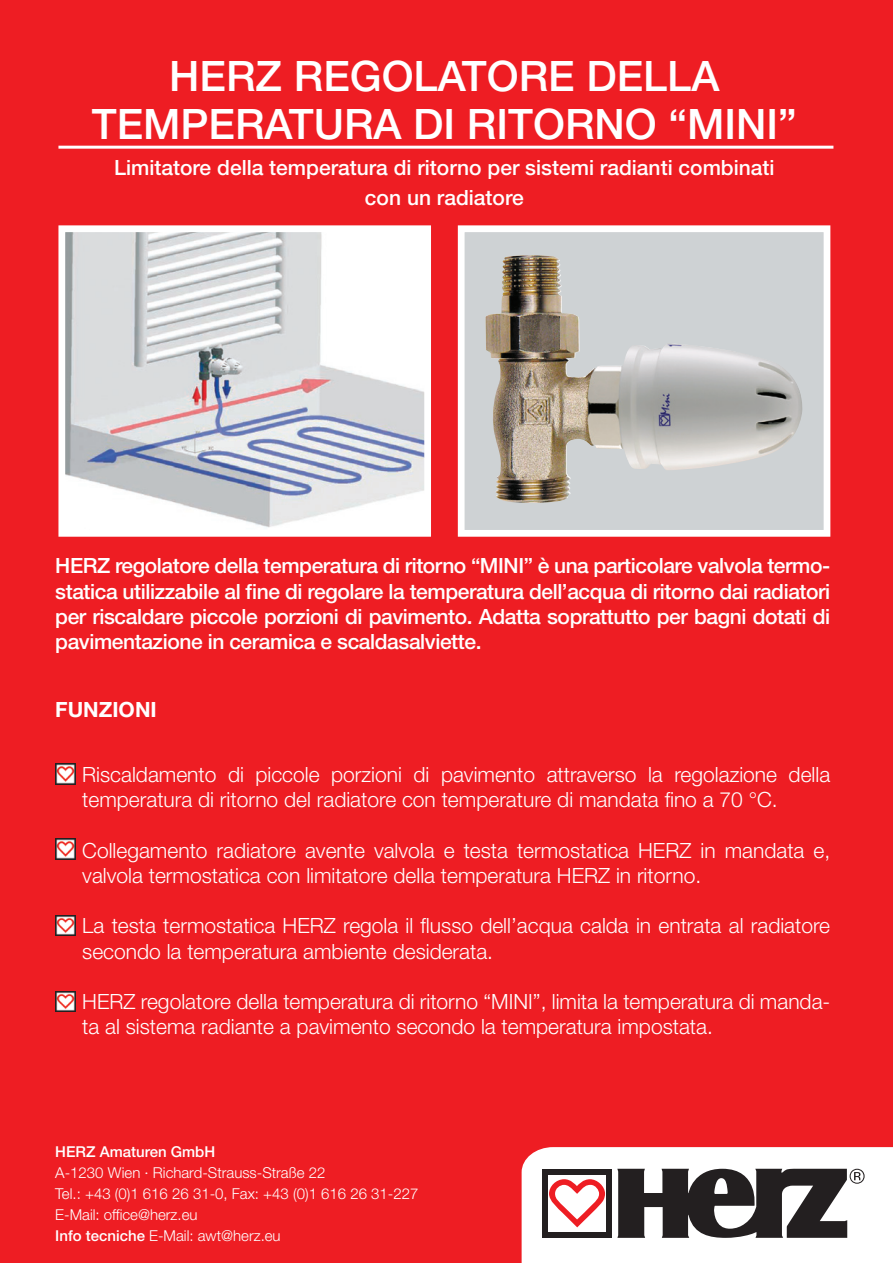
<style>
.page{position:relative;width:893px;height:1263px;background:#ee1d23}
.page>*{position:absolute;margin:0;border:0;box-sizing:border-box;transform-origin:0 0}
.t1{font:500 42px/48px "Helvetica Neue LT Std";color:#fff;text-align:center}
.t2{font:300 21px/25.2px "Helvetica Neue LT Std";color:#fff}
.t3{font:500 21px/25.2px "Helvetica Neue LT Std";color:#fff;text-align:center}
.t4{font:700 21px "Helvetica Neue LT Std";color:#fff}
.t5{font:300 15px/21px "Helvetica Neue LT Std";color:#fff}
.t6{font:500 15px "Helvetica Neue LT Std";color:#fff}
.s1{font-family:"Minion Pro";font-weight:400}
.s2{font-weight:500}
</style>
<div class="page">
<svg style="left:522px;top:1147px;width:371px;height:116px;background:#bfb9b9"></svg>
<div style="left:542px;top:1171px;width:6px;height:64px;background:#231f20"></div>
<div style="left:606px;top:1172px;width:6px;height:64px;background:#231f20"></div>
<div style="left:542px;top:1169px;width:70px;height:5px;background:#231f20"></div>
<div style="left:542px;top:1232px;width:70px;height:6px;background:#231f20"></div>
<hr style="left:58px;top:146px;width:775px;height:3px;background:#fff">
<img style="left:55px;top:839px;width:21px;height:20px">
<img style="left:55px;top:764px;width:21px;height:20px">
<img style="left:55px;top:916px;width:21px;height:20px">
<img style="left:66px;top:233px;width:357px;height:296px">
<div style="left:58px;top:225px;width:373px;height:312px;border:7px solid #fff"></div>
<img style="left:55px;top:991px;width:21px;height:21px">
<div style="left:461px;top:229px;width:366px;height:304px;background:#ced2d4"></div>
<img style="left:486px;top:255px;width:317px;height:248px">
<div style="left:458px;top:225px;width:372px;height:312px;border:7px solid #fff"></div>
<h1 class="t1" style="left:92px;top:51px;width:706px">HERZ REGOLATORE DELLA<br>TEMPERATURA DI RITORNO “MINI”</h1>
<p class="t3" style="left:114px;top:152px;width:662px;line-height:30px">Limitatore della temperatura di ritorno per sistemi radianti combinati con un radiatore</p>
<p class="t3" style="left:55px;top:553px;width:776px;text-align:justify">HERZ regolatore della temperatura di ritorno “MINI” è una particolare valvola termo&shy;statica utilizzabile al fine di regolare la temperatura dell’acqua di ritorno dai radiatori per riscaldare piccole porzioni di pavimento. Adatta soprattutto per bagni dotati di pavimentazione in ceramica e scaldasalviette.</p>
<p class="t4" style="left:55px;top:697px;width:103px">FUNZIONI</p>
<p class="t2" style="left:82px;top:762px;width:749px;text-indent:-27px"><span class="s1">•</span> Riscaldamento di piccole porzioni di pavimento attraverso la regolazione della temperatura di ritorno del radiatore con temperature di mandata fino a 70 °C.</p>
<p class="t2" style="left:82px;top:837px;width:749px;text-indent:-27px"><span class="s1">•</span> Collegamento radiatore avente valvola e testa termostatica HERZ in mandata e, valvola termostatica con limitatore della temperatura HERZ in ritorno.</p>
<p class="t2" style="left:82px;top:913px;width:749px;text-indent:-27px"><span class="s1">•</span> La testa termostatica HERZ regola il flusso dell’acqua calda in entrata al radiatore secondo la temperatura ambiente desiderata.</p>
<p class="t2" style="left:82px;top:988px;width:749px;text-indent:-27px"><span class="s1">•</span> HERZ regolatore della temperatura di ritorno “MINI”, limita la temperatura di manda&shy;ta al sistema radiante a pavimento secondo la temperatura impostata.</p>
<p class="t6" style="left:55px;top:1142px;width:162px">HERZ Amaturen GmbH</p>
<p class="t5" style="left:55px;top:1161px;width:365px">A-1230 Wien · Richard-Strauss-Straße 22<br>Tel.: +43 (0)1 616 26 31-0, Fax: +43 (0)1 616 26 31-227<br>E-Mail: office@herz.eu<br><span class="s2">Info tecniche</span> E-Mail: awt@herz.eu</p>
</div>
